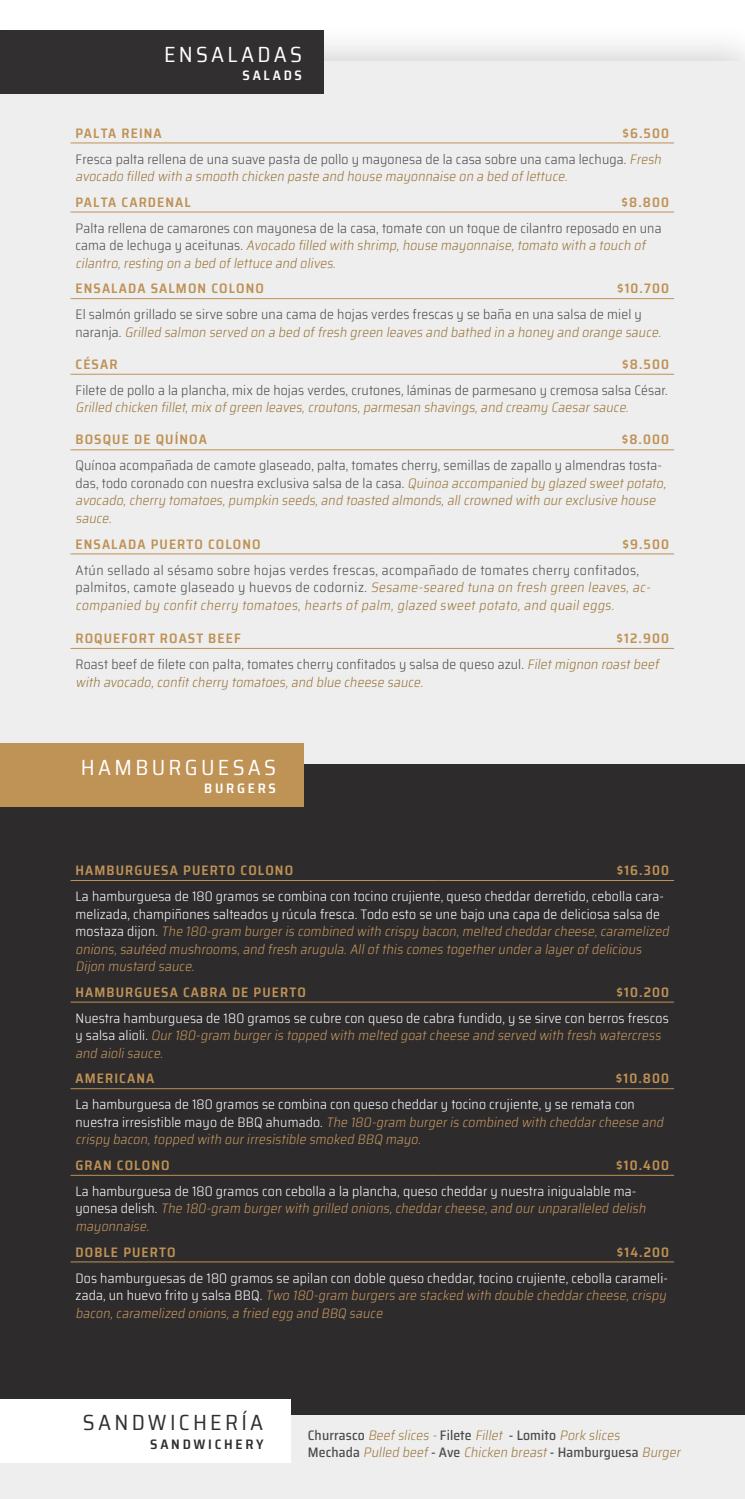
<style>
.page{position:relative;width:745px;height:1499px;background:#fff}
.page>*{position:absolute;margin:0;border:0;box-sizing:border-box;transform-origin:0 0}
.t1{font:semi-condensed 22px "Saira";letter-spacing:.15em;color:#fff}
.t2{font:semi-condensed 22px "Saira";letter-spacing:.15em;color:#312f30}
.t3{font:300 semi-condensed 13.75px/17.5px "Saira";letter-spacing:.01em;color:#fff}
.t4{font:300 semi-condensed 13.75px/17.5px "Saira";letter-spacing:.01em;color:#4b4c4d}
.t5{font:600 semi-condensed 13.75px "Saira";letter-spacing:.08em;color:#bf9255}
.t6{font:italic 300 semi-condensed 13.75px/17.5px "Saira";color:#9a7639}
.t7{font:300 semi-condensed 13.75px/17.5px "Saira";letter-spacing:.03em;color:#4b4c4d}
.t8{font:600 semi-condensed 13.75px "Saira";letter-spacing:.2em;color:#312f30}
.t9{font:600 semi-condensed 13.75px "Saira";letter-spacing:.2em;color:#fff}
.t10{font:600 semi-condensed 13.75px "Saira";letter-spacing:.2em;color:#fcfcfc}
.s1{font-style:italic;color:#9a7639}
.s2{font-style:normal;color:#4b4c4d}
.s3{font-style:italic;color:#c3985f}
.s4{font-weight:500;font-style:normal;color:#4b4c4d}
</style>
<div class="page">
<div style="left:0;top:23px;width:744px;height:766px;background:#231f20;opacity:.2"></div>
<div style="left:0;top:62px;width:744px;height:702px;background:#eeeeef"></div>
<div style="left:0;top:30px;width:324px;height:64px;background:#312f30"></div>
<hr style="left:70px;top:143px;width:368px;height:1px;background:#bf9255">
<hr style="left:438px;top:143px;width:235px;height:1px;background:#bf9255">
<hr style="left:70px;top:212px;width:368px;height:1px;background:#bf9255">
<hr style="left:438px;top:212px;width:235px;height:1px;background:#bf9255">
<hr style="left:70px;top:298px;width:368px;height:1px;background:#bf9255">
<hr style="left:438px;top:298px;width:235px;height:1px;background:#bf9255">
<hr style="left:70px;top:374px;width:368px;height:1px;background:#bf9255">
<hr style="left:438px;top:374px;width:235px;height:1px;background:#bf9255">
<hr style="left:70px;top:449px;width:368px;height:1px;background:#bf9255">
<hr style="left:438px;top:449px;width:235px;height:1px;background:#bf9255">
<hr style="left:70px;top:554px;width:368px;height:1px;background:#bf9255">
<hr style="left:438px;top:554px;width:235px;height:1px;background:#bf9255">
<hr style="left:70px;top:648px;width:368px;height:1px;background:#bf9255">
<hr style="left:438px;top:648px;width:235px;height:1px;background:#bf9255">
<div style="left:0;top:764px;width:744px;height:651px;background:#2e2b2c"></div>
<div style="left:0;top:743px;width:303px;height:64px;background:#bf9255"></div>
<hr style="left:70px;top:880px;width:368px;height:1px;background:#bf9255">
<hr style="left:438px;top:880px;width:235px;height:1px;background:#bf9255">
<hr style="left:70px;top:1002px;width:368px;height:1px;background:#bf9255">
<hr style="left:438px;top:1002px;width:235px;height:1px;background:#bf9255">
<hr style="left:70px;top:1088px;width:368px;height:1px;background:#bf9255">
<hr style="left:438px;top:1088px;width:235px;height:1px;background:#bf9255">
<hr style="left:70px;top:1175px;width:368px;height:1px;background:#bf9255">
<hr style="left:438px;top:1175px;width:235px;height:1px;background:#bf9255">
<hr style="left:70px;top:1261px;width:368px;height:1px;background:#bf9255">
<hr style="left:438px;top:1261px;width:235px;height:1px;background:#bf9255">
<div style="left:0;top:1415px;width:744px;height:84px;background:#eeeeef"></div>
<div style="left:0;top:1399px;width:290px;height:63px;background:#fff"></div>
<p class="t1" style="left:164px;top:38px;width:139px">ENSALADAS</p>
<p class="t10" style="left:242px;top:65px;width:61px">SALADS</p>
<p class="t5" style="left:75px;top:122px;width:88px">PALTA REINA</p>
<p class="t5" style="left:622px;top:122px;width:48px">$6.500</p>
<p class="t4" style="left:75px;top:150px;width:590px">Fresca palta rellena de una suave pasta de pollo y mayonesa de la casa sobre una cama lechuga. <span class="s1">Fresh avocado filled with a smooth chicken paste and house mayonnaise on a bed oflettuce.</span></p>
<p class="t5" style="left:75px;top:191px;width:117px">PALTA CARDENAL</p>
<p class="t5" style="left:621px;top:191px;width:49px">$8.800</p>
<p class="t4" style="left:75px;top:219px;width:587px">Palta rellena de camarones con mayonesa de la casa, tomate con un toque de cilantro reposado en una c a m a d e l e c h u g a y a c e i t u n a s . <span class="s1">Avocado filled with shrimp,house mayonnaise,tomato with a touch of cilantro,resting on a bed oflettuce and olives.</span></p>
<p class="t5" style="left:75px;top:278px;width:190px">ENSALADA SALMON COLONO</p>
<p class="t5" style="left:616px;top:278px;width:53px">$10.700</p>
<p class="t4" style="left:75px;top:305px;width:589px">El salmón grillado se sirve sobre una cama de hojas verdes frescas y se baña en una salsa de miel y<br>n a ra n j a . <span class="s1">Grilled salmon served on a bed offresh green leaves and bathed in a honey and orange sauce.</span></p>
<p class="t5" style="left:75px;top:354px;width:43px">CÉSAR</p>
<p class="t5" style="left:621px;top:354px;width:48px">$8.500</p>
<p class="t4" style="left:75px;top:381px;width:593px">Filete de pollo a la plancha, mix de hojas verdes, crutones, láminas de parmesano y cremosa salsa César.<br><span class="s1">Grilled chicken fillet,mix ofgreen leaves,croutons,parmesan shavings,and creamy Caesarsauce.</span></p>
<p class="t5" style="left:75px;top:429px;width:133px">BOSQUE DE QUÍNOA</p>
<p class="t5" style="left:621px;top:429px;width:49px">$8.000</p>
<p class="t4" style="left:75px;top:457px;width:594px">Quínoa acompañada de camote glaseado, palta, tomates cherry, semillas de zapallo y almendras tosta&shy;das, todo coronado con nuestra exclusiva salsa de la casa. <span class="s1">Quinoa accompanied by glazed sweetpotato, avocado,cherry tomatoes,pumpkin seeds,and toasted almonds,allcrowned with ourexclusive house sauce.</span></p>
<p class="t5" style="left:75px;top:533px;width:186px">ENSALADA PUERTO COLONO</p>
<p class="t5" style="left:622px;top:533px;width:48px">$9.500</p>
<p class="t7" style="left:75px;top:561px;width:579px">Atún sellado al sésamo sobre hojas verdes frescas, acompañado de tomates cherry confitados, palmitos, camote glaseado y huevos de codorniz. <span class="s1">Sesame-seared tuna on fresh green leaves,ac&shy;companied by confitcherry tomatoes,hearts ofpalm,glazed sweetpotato,and quaileggs.</span></p>
<p class="t5" style="left:75px;top:628px;width:167px">ROQUEFORT ROAST BEEF</p>
<p class="t5" style="left:616px;top:628px;width:54px">$12.900</p>
<p class="t6" style="left:75px;top:655px;width:587px"><span class="s2">Roast beef de filete con palta, tomates cherry confitados y salsa de queso azul.</span> Filetmignon roastbeef with avocado,confitcherry tomatoes,and blue cheese sauce.</p>
<p class="t1" style="left:81px;top:750px;width:196px">HAMBURGUESAS</p>
<p class="t9" style="left:204px;top:778px;width:73px">BURGERS</p>
<p class="t5" style="left:75px;top:860px;width:219px">HAMBURGUESA PUERTO COLONO</p>
<p class="t5" style="left:616px;top:860px;width:54px">$16.300</p>
<p class="t3" style="left:75px;top:887px;width:597px">La hamburguesa de 180 gramos se combina con tocino crujiente, queso cheddar derretido, cebolla cara&shy;melizada, champiñones salteados y rúcula fresca. Todo esto se une bajo una capa de deliciosa salsa de m o s ta z a d i j o n . <span class="s3">The 180-gram burgeris combined with crispy bacon,melted cheddarcheese,caramelized onions,sautéed mushrooms,and fresh arugula.Allofthis comes togetherundera layerofdelicious Dijon mustard sauce.</span></p>
<p class="t5" style="left:75px;top:981px;width:232px">HAMBURGUESA CABRA DE PUERTO</p>
<p class="t5" style="left:616px;top:981px;width:54px">$10.200</p>
<p class="t3" style="left:75px;top:1009px;width:594px">Nuestra hamburguesa de 180 gramos se cubre con queso de cabra fundido, y se sirve con berros frescos y s a l s a a l i o l i . <span class="s3">Our180-gram burgeris topped with melted goatcheese and served with fresh watercress and aiolisauce.</span></p>
<p class="t5" style="left:75px;top:1068px;width:80px">AMERICANA</p>
<p class="t5" style="left:615px;top:1068px;width:55px">$10.800</p>
<p class="t3" style="left:75px;top:1095px;width:592px">La hamburguesa de 180 gramos se combina con queso cheddar y tocino crujiente, y se remata con<br>n u e st ra i r re s i st i b l e m a y o d e B B Q a h u m a d o . <span class="s3">The 180-gram burgeris combined with cheddarcheese and crispy bacon,topped with ourirresistible smoked BBQ mayo.</span></p>
<p class="t5" style="left:75px;top:1155px;width:95px">GRAN COLONO</p>
<p class="t5" style="left:615px;top:1155px;width:54px">$10.400</p>
<p class="t3" style="left:75px;top:1182px;width:574px">La hamburguesa de 180 gramos con cebolla a la plancha, queso cheddar y nuestra inigualable ma-<br>y o n e s a d e l i s h . <span class="s3">The 180-gram burgerwith grilled onions,cheddarcheese,and ourunparalleled delish mayonnaise.</span></p>
<p class="t5" style="left:75px;top:1241px;width:101px">DOBLE PUERTO</p>
<p class="t5" style="left:616px;top:1241px;width:54px">$14.200</p>
<p class="t3" style="left:75px;top:1269px;width:594px;text-align:justify">Dos hamburguesas de 180 gramos se apilan con doble queso cheddar, tocino crujiente, cebolla carameli&shy;z a d a , u n h u e v o f r i t o y s a l s a B B Q . <span class="s3">Two 180-gram burgers are stacked with double cheddarcheese,crispy bacon,caramelized onions,a fried egg and BBQ sauce</span></p>
<p class="t2" style="left:83px;top:1406px;width:182px">SANDWICHERÍA</p>
<p class="t8" style="left:150px;top:1433px;width:115px">SANDWICHERY</p>
<p class="t6" style="left:307px;top:1426px;width:316px"><span class="s4">C h u r ra s c o</span> Beefslices -<span class="s4">F i l ete</span> Fillet <span class="s4">- Lo m i to</span> Pork slices</p>
<p class="t6" style="left:307px;top:1443px;width:377px"><span class="s4">M e c h a d a</span> Pulled beef<span class="s4">- Ave</span> Chicken breast<span class="s4">- H a m b u rg u e sa</span> Burger</p>
</div>
